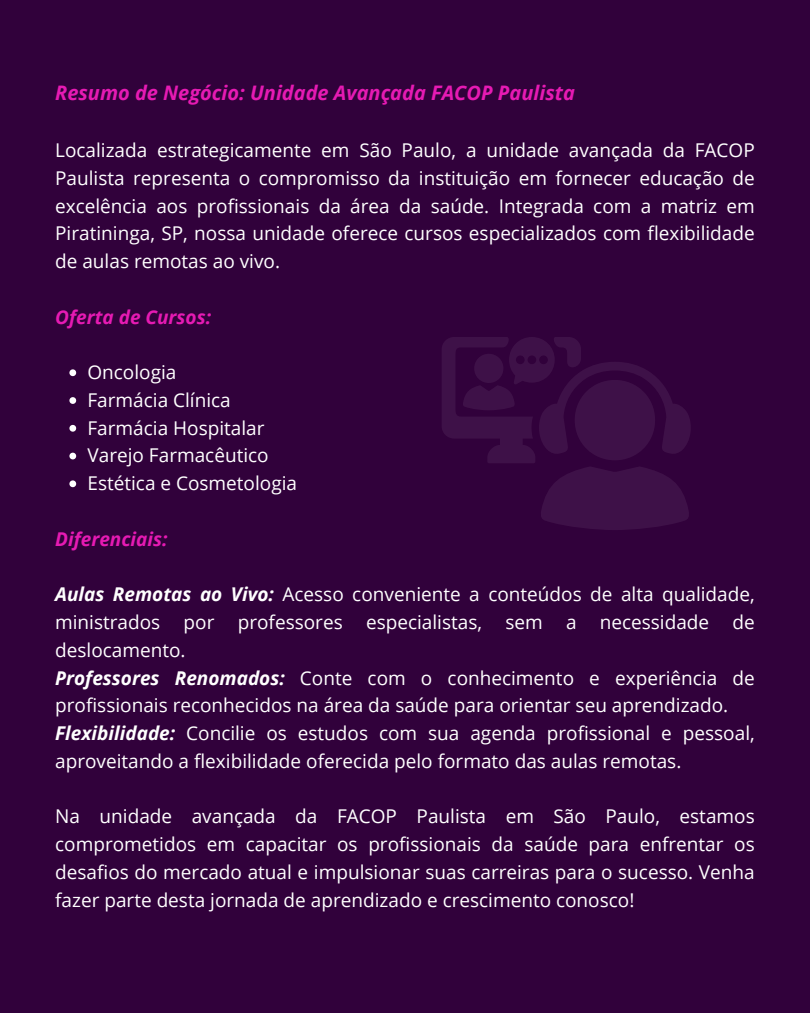
<style>
.page{position:relative;width:810px;height:1013px;background:#fff}
.page>*{position:absolute;margin:0;border:0;box-sizing:border-box;transform-origin:0 0}
.t1{font:italic 700 20px "Open Sans";color:#e61ab3}
.t2{font:19px/27.8px "Open Sans";color:#fff;text-align:justify}
.t3{font:italic 700 19px "Open Sans";color:#e61ab3}
.s1{font-weight:700;font-style:italic}
</style>
<div class="page">
<div style="left:0;top:0;width:810px;height:1012px;background:#31013b"></div>
<svg style="left:69px;top:369px;width:7px;height:7px"></svg>
<svg style="left:69px;top:397px;width:7px;height:7px"></svg>
<svg style="left:69px;top:425px;width:7px;height:6px"></svg>
<svg style="left:69px;top:452px;width:7px;height:7px"></svg>
<svg style="left:69px;top:480px;width:7px;height:7px"></svg>
<svg style="left:442px;top:337px;width:249px;height:193px"></svg>
<h1 class="t1" style="left:55px;top:79px;width:521px">Resumo de Negócio: Unidade Avançada FACOP Paulista</h1>
<p class="t2" style="left:55px;top:136px;width:701px">Localizada estrategicamente em São Paulo, a unidade avançada da FACOP Paulista representa o compromisso da instituição em fornecer educação de excelência aos profissionais da área da saúde. Integrada com a matriz em Piratininga, SP, nossa unidade oferece cursos especializados com flexibilidade de aulas remotas ao vivo.</p>
<h1 class="t3" style="left:55px;top:303px;width:157px">Oferta de Cursos:</h1>
<p class="t2" style="left:87px;top:358px;width:91px">Oncologia</p>
<p class="t2" style="left:87px;top:385px;width:145px">Farmácia Clínica</p>
<p class="t2" style="left:87px;top:413px;width:179px">Farmácia Hospitalar</p>
<p class="t2" style="left:87px;top:441px;width:183px">Varejo Farmacêutico</p>
<p class="t2" style="left:87px;top:469px;width:211px">Estética e Cosmetologia</p>
<h1 class="t3" style="left:55px;top:525px;width:114px">Diferenciais:</h1>
<p class="t2" style="left:55px;top:580px;width:701px"><span class="s1">Aulas Remotas ao Vivo:</span> Acesso conveniente a conteúdos de alta qualidade, ministrados por professores especialistas, sem a necessidade de deslocamento.</p>
<p class="t2" style="left:55px;top:663px;width:701px"><span class="s1">Professores Renomados:</span> Conte com o conhecimento e experiência de profissionais reconhecidos na área da saúde para orientar seu aprendizado.</p>
<p class="t2" style="left:55px;top:718px;width:701px"><span class="s1">Flexibilidade:</span> Concilie os estudos com sua agenda profissional e pessoal, aproveitando a flexibilidade oferecida pelo formato das aulas remotas.</p>
<p class="t2" style="left:55px;top:802px;width:701px">Na unidade avançada da FACOP Paulista em São Paulo, estamos comprometidos em capacitar os profissionais da saúde para enfrentar os desafios do mercado atual e impulsionar suas carreiras para o sucesso. Venha fazer parte desta jornada de aprendizado e crescimento conosco!</p>
</div>
